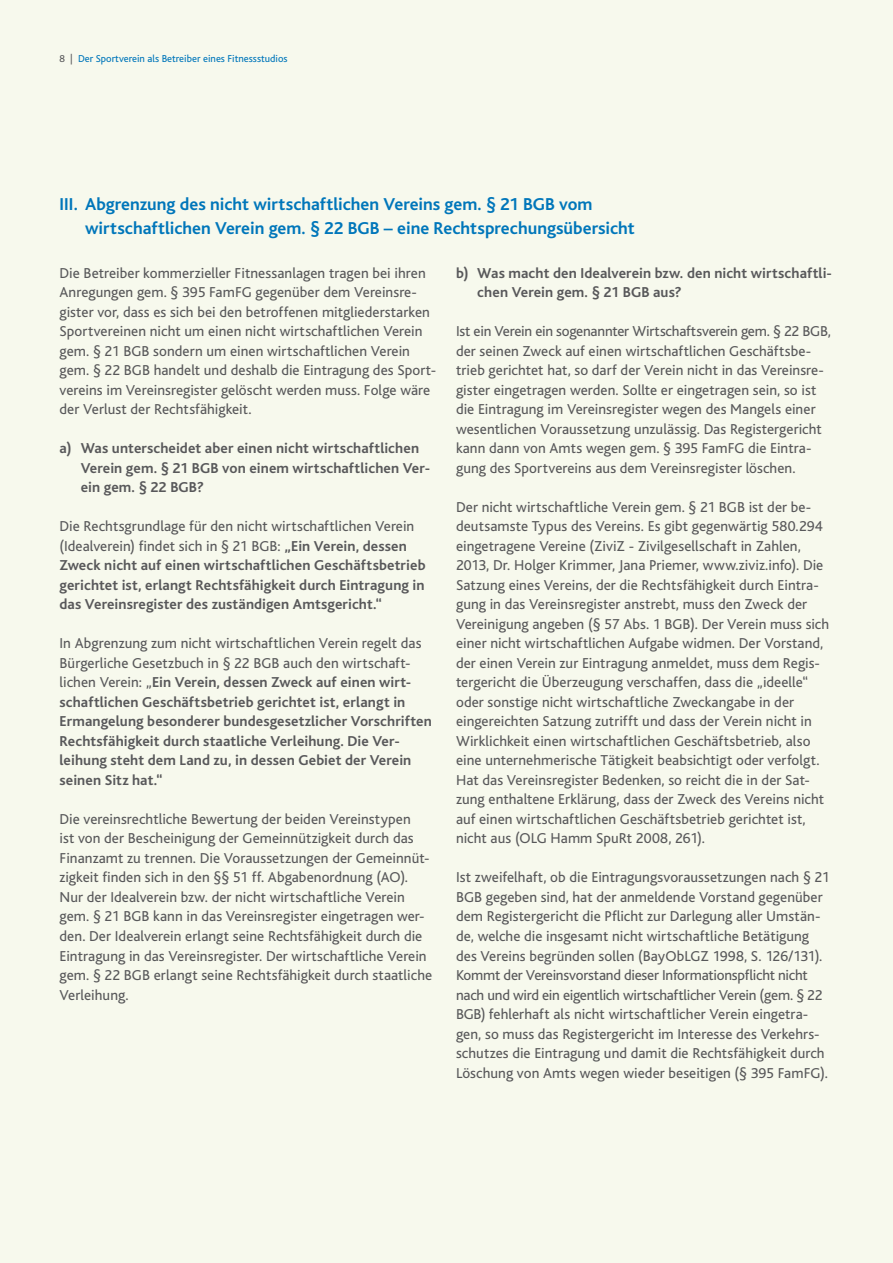
<style>
.page{position:relative;width:893px;height:1263px;background:#f7f9ed}
.page>*{position:absolute;margin:0;border:0;box-sizing:border-box;transform-origin:0 0}
.t1{font:700 18px/24.3px "Bliss";color:#0076ba}
.t2{font:15px/19.5px "Bliss";letter-spacing:.005em;color:#58585a}
.t3{font:700 15px/19.5px "Bliss";letter-spacing:.005em;color:#58585a}
.t4{font:10.5px "Bliss";color:#0076ba}
.s1{color:#58585a}
.s2{font-weight:400}
</style>
<div class="page">
<p class="t4" style="left:60px;top:53px;width:230px"><span class="s1">8 |</span> Der Sportverein als Betreiber eines Fitnessstudios</p>
<p class="t1" style="left:85px;top:192px;width:551px;text-indent:-26px">III. Abgrenzung des nicht wirtschaftlichen Vereins gem. § 21 BGB vom wirtschaftlichen Verein gem. § 22 BGB – eine Rechtsprechungsübersicht</p>
<p class="t2" style="left:60px;top:264px;width:378px">Die Betreiber kommerzieller Fitnessanlagen tragen bei ihren Anregungen gem. § 395 FamFG gegenüber dem Vereinsre&shy;gister vor, dass es sich bei den betroffenen mitgliederstarken Sportvereinen nicht um einen nicht wirtschaftlichen Verein gem. § 21 BGB sondern um einen wirtschaftlichen Verein gem. § 22 BGB handelt und deshalb die Eintragung des Sport&shy;vereins im Vereinsregister gelöscht werden muss. Folge wäre der Verlust der Rechtsfähigkeit.</p>
<p class="t3" style="left:81px;top:439px;width:351px;text-indent:-21px">a) Was unterscheidet aber einen nicht wirtschaftlichen<br>Verein gem. § 21 BGB von einem wirtschaftlichen Ver&shy;ein gem. § 22 BGB?</p>
<p class="t3" style="left:60px;top:517px;width:368px"><span class="s2">Die Rechtsgrundlage für den nicht wirtschaftlichen Verein (Idealverein) findet sich in § 21 BGB:</span> „Ein Verein, dessen Zweck nicht auf einen wirtschaftlichen Geschäftsbetrieb gerichtet ist, erlangt Rechtsfähigkeit durch Eintragung in das Vereinsregister des zuständigen Amtsgericht.“</p>
<p class="t3" style="left:60px;top:634px;width:374px"><span class="s2">In Abgrenzung zum nicht wirtschaftlichen Verein regelt das Bürgerliche Gesetzbuch in § 22 BGB auch den wirtschaft&shy;lichen Verein: „</span>Ein Verein, dessen Zweck auf einen wirt&shy;schaftlichen Geschäftsbetrieb gerichtet ist, erlangt in Ermangelung besonderer bundesgesetzlicher Vorschriften Rechtsfähigkeit durch staatliche Verleihung. Die Ver&shy;leihung steht dem Land zu, in dessen Gebiet der Verein seinen Sitz hat.“</p>
<p class="t2" style="left:60px;top:810px;width:374px">Die vereinsrechtliche Bewertung der beiden Vereinstypen<br>ist von der Bescheinigung der Gemeinnützigkeit durch das Finanzamt zu trennen. Die Voraussetzungen der Gemeinnüt&shy;zigkeit finden sich in den §§ 51 ff. Abgabenordnung (AO).<br>Nur der Idealverein bzw. der nicht wirtschaftliche Verein gem. § 21 BGB kann in das Vereinsregister eingetragen wer&shy;den. Der Idealverein erlangt seine Rechtsfähigkeit durch die Eintragung in das Vereinsregister. Der wirtschaftliche Verein gem. § 22 BGB erlangt seine Rechtsfähigkeit durch staatliche Verleihung.</p>
<p class="t3" style="left:477px;top:264px;width:356px;text-indent:-21px">b) Was macht den Idealverein bzw. den nicht wirtschaftli&shy;chen Verein gem. § 21 BGB aus?</p>
<p class="t2" style="left:456px;top:322px;width:376px">Ist ein Verein ein sogenannter Wirtschaftsverein gem. § 22 BGB, der seinen Zweck auf einen wirtschaftlichen Geschäftsbe&shy;trieb gerichtet hat, so darf der Verein nicht in das Vereinsre&shy;gister eingetragen werden. Sollte er eingetragen sein, so ist die Eintragung im Vereinsregister wegen des Mangels einer wesentlichen Voraussetzung unzulässig. Das Registergericht kann dann von Amts wegen gem. § 395 FamFG die Eintra&shy;gung des Sportvereins aus dem Vereinsregister löschen.</p>
<p class="t2" style="left:456px;top:498px;width:375px">Der nicht wirtschaftliche Verein gem. § 21 BGB ist der be&shy;deutsamste Typus des Vereins. Es gibt gegenwärtig 580.294 eingetragene Vereine (ZiviZ - Zivilgesellschaft in Zahlen, 2013, Dr. Holger Krimmer, Jana Priemer, www.ziviz.info). Die Satzung eines Vereins, der die Rechtsfähigkeit durch Eintra&shy;gung in das Vereinsregister anstrebt, muss den Zweck der Vereinigung angeben (§ 57 Abs. 1 BGB). Der Verein muss sich einer nicht wirtschaftlichen Aufgabe widmen. Der Vorstand, der einen Verein zur Eintragung anmeldet, muss dem Regis&shy;tergericht die Überzeugung verschaffen, dass die „ideelle“ oder sonstige nicht wirtschaftliche Zweckangabe in der eingereichten Satzung zutrifft und dass der Verein nicht in Wirklichkeit einen wirtschaftlichen Geschäftsbetrieb, also eine unternehmerische Tätigkeit beabsichtigt oder verfolgt.<br>Hat das Vereinsregister Bedenken, so reicht die in der Sat&shy;zung enthaltene Erklärung, dass der Zweck des Vereins nicht auf einen wirtschaftlichen Geschäftsbetrieb gerichtet ist, nicht aus (OLG Hamm SpuRt 2008, 261).</p>
<p class="t2" style="left:456px;top:868px;width:375px">Ist zweifelhaft, ob die Eintragungsvoraussetzungen nach § 21<br>BGB gegeben sind, hat der anmeldende Vorstand gegenüber dem Registergericht die Pflicht zur Darlegung aller Umstän&shy;de, welche die insgesamt nicht wirtschaftliche Betätigung des Vereins begründen sollen (BayObLGZ 1998, S. 126/131).<br>Kommt der Vereinsvorstand dieser Informationspflicht nicht nach und wird ein eigentlich wirtschaftlicher Verein (gem. § 22<br>BGB) fehlerhaft als nicht wirtschaftlicher Verein eingetra&shy;gen, so muss das Registergericht im Interesse des Verkehrs&shy;schutzes die Eintragung und damit die Rechtsfähigkeit durch Löschung von Amts wegen wieder beseitigen (§ 395 FamFG).</p>
</div>
